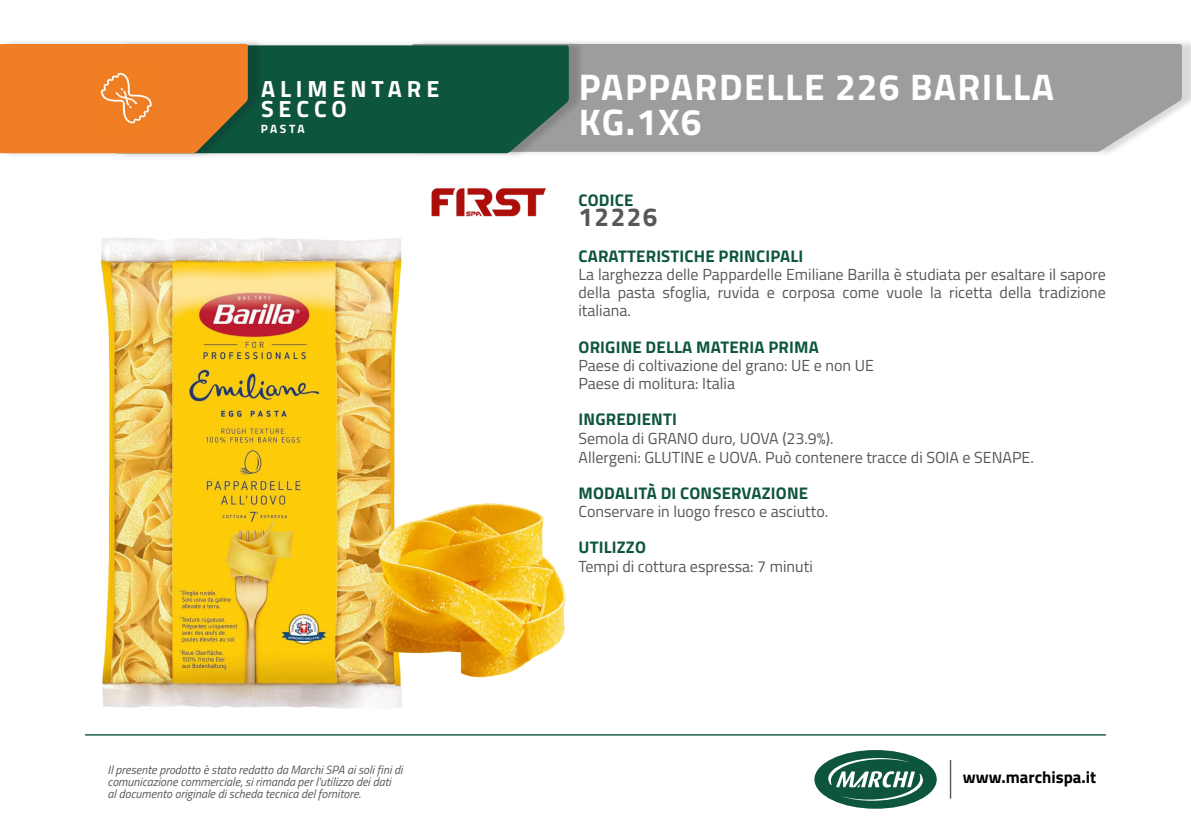
<style>
.page{position:relative;width:1191px;height:840px;background:#fff}
.page>*{position:absolute;margin:0;border:0;box-sizing:border-box;transform-origin:0 0}
.t1{font:700 37px "Titillium Web";letter-spacing:.04em;color:#fff}
.t2{font:700 26px "Titillium Web";letter-spacing:.06em;color:#575756}
.t3{font:700 23.4px/19.8px "Titillium Web";letter-spacing:.21em;color:#fff}
.t4{font:700 16.8px "Titillium Web";letter-spacing:.01em;color:#0e5540}
.t5{font:700 16.8px "Titillium Web";color:#000}
.t6{font:16px/18px "Titillium Web";color:#575756;text-align:justify}
.t7{font:italic 12px/12px "Titillium Web";color:#575756}
.t8{font:700 12px "Titillium Web";letter-spacing:.195em;color:#fff}
</style>
<div class="page">
<div style="left:416px;top:39px;width:775px;height:118px;background:#000;opacity:.15"></div>
<div style="left:584px;top:44px;width:597px;height:108px;background:#9d9d9c"></div>
<div style="left:119px;top:40px;width:465px;height:119px;background:#000;opacity:.15"></div>
<div style="left:263px;top:45px;width:306px;height:108px;background:#0e5540"></div>
<div style="left:4px;top:38px;width:259px;height:121px;background:#000;opacity:.15"></div>
<div style="left:0;top:44px;width:248px;height:109px;background:#ef7e26"></div>
<img style="left:96px;top:63px;width:59px;height:69px">
<img style="left:432px;top:188px;width:113px;height:29px">
<img style="left:100px;top:238px;width:302px;height:471px">
<img style="left:371px;top:491px;width:195px;height:199px">
<hr style="left:949px;top:759px;width:2px;height:39px;background:#575756">
<div style="left:814px;top:749px;width:122px;height:59px;background:#0e5540;border-radius:50%"></div>
<svg style="left:828px;top:757px;width:95px;height:43px"></svg>
<hr style="left:85px;top:733px;width:1021px;height:2px;background:#0e5540">
<p class="t3" style="left:261px;top:78px;width:180px">ALIMENTARE<br>SECCO</p>
<p class="t8" style="left:261px;top:120px;width:45px">PASTA</p>
<p class="t7" style="left:108px;top:762px;width:296px">Il presente prodotto è stato redatto da Marchi SPA ai soli fini di comunicazione commerciale, si rimanda per l'utilizzo dei dati<br>al documento originale di scheda tecnica del fornitore.</p>
<p class="t1" style="left:578px;top:59px;width:477px">PAPPARDELLE 226 BARILLA</p>
<p class="t1" style="left:578px;top:93px;width:124px">KG.1X6</p>
<p class="t4" style="left:578px;top:187px;width:56px">CODICE</p>
<p class="t2" style="left:578px;top:197px;width:81px">12226</p>
<p class="t4" style="left:578px;top:243px;width:226px">CARATTERISTICHE PRINCIPALI</p>
<p class="t6" style="left:578px;top:265px;width:529px">La larghezza delle Pappardelle Emiliane Barilla è studiata per esaltare il sapore della pasta sfoglia, ruvida e corposa come vuole la ricetta della tradizione italiana.</p>
<p class="t4" style="left:578px;top:333px;width:242px">ORIGINE DELLA MATERIA PRIMA</p>
<p class="t6" style="left:578px;top:355px;width:297px">Paese di coltivazione del grano: UE e non UE</p>
<p class="t6" style="left:578px;top:373px;width:158px">Paese di molitura: Italia</p>
<p class="t4" style="left:578px;top:405px;width:100px">INGREDIENTI</p>
<p class="t6" style="left:578px;top:428px;width:256px">Semola di GRANO duro, UOVA (23.9%).</p>
<p class="t6" style="left:578px;top:447px;width:457px">Allergeni: GLUTINE e UOVA. Può contenere tracce di SOIA e SENAPE.</p>
<p class="t4" style="left:578px;top:479px;width:231px">MODALITÀ DI CONSERVAZIONE</p>
<p class="t6" style="left:578px;top:501px;width:251px">Conservare in luogo fresco e asciutto.</p>
<p class="t4" style="left:578px;top:533px;width:69px">UTILIZZO</p>
<p class="t6" style="left:578px;top:556px;width:236px">Tempi di cottura espressa: 7 minuti</p>
<p class="t5" style="left:963px;top:764px;width:135px">www.marchispa.it</p>
</div>
